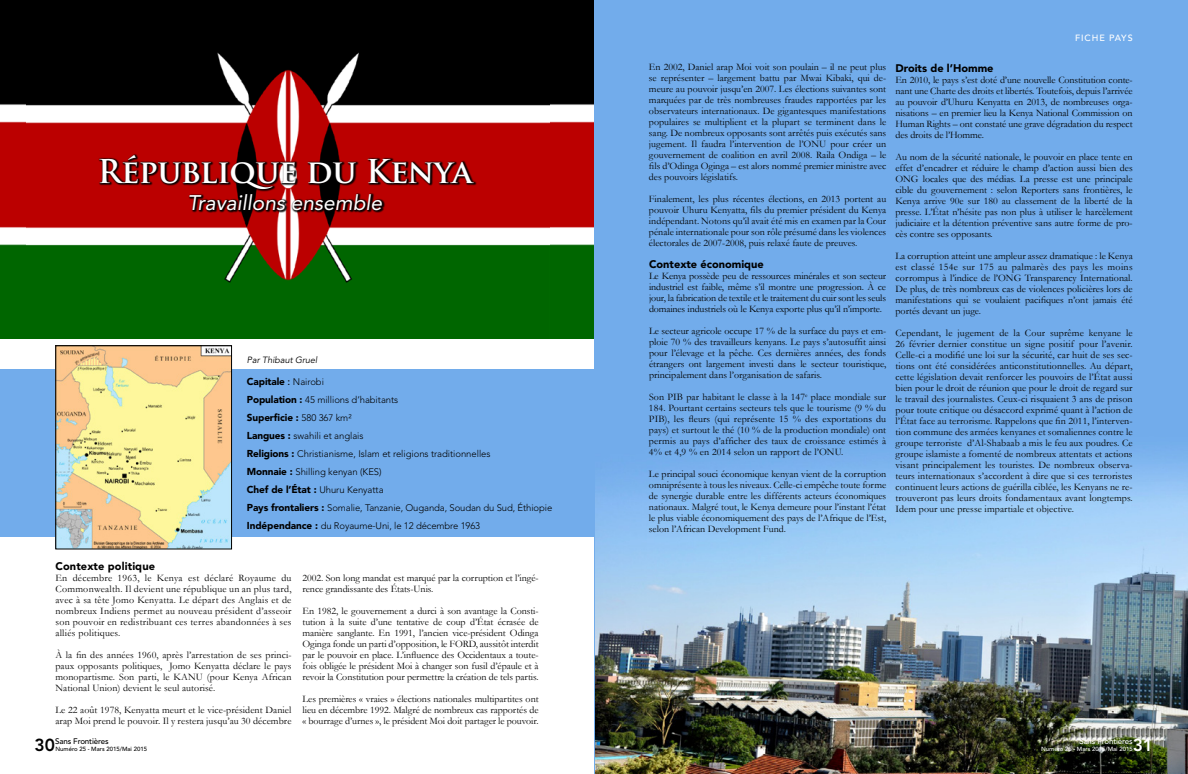
<style>
.page{position:relative;width:1188px;height:774px;background:#fff}
.page>*{position:absolute;margin:0;border:0;box-sizing:border-box;transform-origin:0 0}
.t1{font:700 32px "Trajan Pro";letter-spacing:-.02em;color:#fff}
.t2{font:italic 21px "Avenir LT Std";color:#fff}
.t3{font:800 17.3px "Avenir LT Std";color:#000}
.t4{font:800 17.3px "Avenir LT Std";color:#fff}
.t5{font:900 11px "Avenir LT Std";color:#000}
.t6{font:10px/11px "Garamond";color:#000101;text-align:justify}
.t7{font:900 10px "Avenir LT Std";letter-spacing:-.01em;color:#000}
.t8{font:300 9.5px/18px "Avenir LT Std";letter-spacing:-.005em;color:#000}
.t9{font:italic 9px "Avenir LT Std";color:#000}
.t10{font:500 9px "Avenir LT Std";letter-spacing:.1em;color:#fff}
.t11{font:500 8px "Avenir LT Std";letter-spacing:-.02em;color:#fff}
.t12{font:500 8px "Avenir LT Std";letter-spacing:-.02em;color:#000}
.t13{font:500 6px "Avenir LT Std";color:#fff}
.t14{font:500 6px "Avenir LT Std";color:#000}
.s1{font-weight:500}
.s2{font-weight:300;font-size:9.5px}
.s3{font-weight:900;font-size:10px}
</style>
<div class="page">
<div style="left:594px;top:0;width:594px;height:774px;background:#72aceb"></div>
<img style="left:596px;top:455px;width:592px;height:319px">
<img style="left:0;top:0;width:594px;height:338px">
<div style="left:0;top:369px;width:594px;height:168px;background:#72aceb"></div>
<img style="left:27px;top:0;width:522px;height:338px">
<img style="left:57px;top:347px;width:173px;height:201px">
<div style="left:55px;top:345px;width:177px;height:205px;border:1px solid #000"></div>
<div style="left:98px;top:153px;width:379px;height:60px;background:#000;opacity:.92"></div>
<h1 class="t1" style="left:97px;top:151px;width:376px">République du Kenya</h1>
<h2 class="t2" style="left:187px;top:190px;width:196px">Travaillons ensemble</h2>
<p class="t9" style="left:247px;top:355px;width:72px">Par Thibaut Gruel</p>
<p class="t7" style="left:247px;top:375px;width:79px">Capitale <span class="s1">:</span> <span class="s2">Nairobi</span></p>
<p class="t8" style="left:247px;top:390px;width:153px"><span class="s3">Population :</span> 45 millions d’habitants</p>
<p class="t7" style="left:247px;top:411px;width:106px">Superficie : <span class="s2">580 367 km²</span></p>
<p class="t8" style="left:247px;top:426px;width:245px"><span class="s3">Langues :</span> swahili et anglais<br><span class="s3">Religions :</span> Christianisme, Islam et religions traditionnelles<br><span class="s3">Monnaie :</span> Shilling kenyan (KES)</p>
<p class="t7" style="left:247px;top:483px;width:138px">Chef de l’État : <span class="s2">Uhuru Kenyatta</span></p>
<p class="t8" style="left:247px;top:498px;width:307px"><span class="s3">Pays frontaliers :</span> Somalie, Tanzanie, Ouganda, Soudan du Sud, Éthiopie<br><span class="s3">Indépendance :</span> du Royaume-Uni, le 12 décembre 1963</p>
<p class="t5" style="left:55px;top:560px;width:101px">Contexte politique</p>
<p class="t6" style="left:55px;top:572px;width:238px">En décembre 1963, le Kenya est déclaré Royaume du Commonwealth. Il devient une république un an plus tard, avec à sa tête Jomo Kenyatta. Le départ des Anglais et de nombreux Indiens permet au nouveau président d’asseoir son pouvoir en redistribuant ces terres abandonnées à ses alliés politiques.</p>
<p class="t6" style="left:55px;top:649px;width:238px">À la fin des années 1960, après l’arrestation de ses princi&shy;paux opposants politiques, Jomo Kenyatta déclare le pays monopartisme. Son parti, le KANU (pour Kenya African National Union) devient le seul autorisé.</p>
<p class="t6" style="left:55px;top:704px;width:238px">Le 22 août 1978, Kenyatta meurt et le vice-président Daniel arap Moi prend le pouvoir. Il y restera jusqu’au 30 décembre</p>
<p class="t6" style="left:303px;top:572px;width:238px">2002. Son long mandat est marqué par la corruption et l’ingé&shy;rence grandissante des États-Unis.</p>
<p class="t6" style="left:303px;top:605px;width:238px">En 1982, le gouvernement a durci à son avantage la Consti&shy;tution à la suite d’une tentative de coup d’État écrasée de manière sanglante. En 1991, l’ancien vice-président Odinga Oginga fonde un parti d’opposition, le FORD, aussitôt interdit par le pouvoir en place. L’influence des Occidentaux a toute&shy;fois obligée le président Moi à changer son fusil d’épaule et à revoir la Constitution pour permettre la création de tels partis.</p>
<p class="t6" style="left:303px;top:693px;width:238px">Les premières « vraies » élections nationales multipartites ont lieu en décembre 1992. Malgré de nombreux cas rapportés de « bourrage d’urnes », le président Moi doit partager le pouvoir.</p>
<p class="t6" style="left:649px;top:61px;width:239px">En 2002, Daniel arap Moi voit son poulain – il ne peut plus se représenter – largement battu par Mwai Kibaki, qui de&shy;meure au pouvoir jusqu’en 2007. Les élections suivantes sont marquées par de très nombreuses fraudes rapportées par les observateurs internationaux. De gigantesques manifestations populaires se multiplient et la plupart se terminent dans le sang. De nombreux opposants sont arrêtés puis exécutés sans jugement. Il faudra l’intervention de l’ONU pour créer un gouvernement de coalition en avril 2008. Raila Ondiga – le fils d’Odinga Oginga – est alors nommé premier ministre avec des pouvoirs législatifs.</p>
<p class="t6" style="left:649px;top:193px;width:239px">Finalement, les plus récentes élections, en 2013 portent au pouvoir Uhuru Kenyatta, fils du premier président du Kenya indépendant. Notons qu’il avait été mis en examen par la Cour pénale internationale pour son rôle présumé dans les violences électorales de 2007-2008, puis relaxé faute de preuves.</p>
<p class="t5" style="left:649px;top:258px;width:116px">Contexte économique</p>
<p class="t6" style="left:649px;top:270px;width:239px">Le Kenya possède peu de ressources minérales et son secteur industriel est faible, même s’il montre une progression. À ce jour, la fabrication de textile et le traitement du cuir sont les seuls domaines industriels où le Kenya exporte plus qu’il n’importe.</p>
<p class="t6" style="left:649px;top:325px;width:239px">Le secteur agricole occupe 17 % de la surface du pays et em&shy;ploie 70 % des travailleurs kenyans. Le pays s’autosuffit ainsi pour l’élevage et la pêche. Ces dernières années, des fonds étrangers ont largement investi dans le secteur touristique, principalement dans l’organisation de safaris.</p>
<p class="t6" style="left:649px;top:391px;width:239px">Son PIB par habitant le classe à la 147<sup>e</sup> place mondiale sur 184. Pourtant certains secteurs tels que le tourisme (9 % du PIB), les fleurs (qui représente 15 % des exportations du pays) et surtout le thé (10 % de la production mondiale) ont permis au pays d’afficher des taux de croissance estimés à 4% et 4,9 % en 2014 selon un rapport de l’ONU.</p>
<p class="t6" style="left:649px;top:468px;width:239px">Le principal souci économique kenyan vient de la corruption omniprésente à tous les niveaux. Celle-ci empêche toute forme de synergie durable entre les différents acteurs économiques nationaux. Malgré tout, le Kenya demeure pour l’instant l’état le plus viable économiquement des pays de l’Afrique de l’Est, selon l’African Development Fund.</p>
<p class="t10" style="left:1075px;top:33px;width:59px">FICHE PAYS</p>
<p class="t5" style="left:895px;top:62px;width:100px">Droits de l’Homme</p>
<p class="t6" style="left:895px;top:74px;width:239px">En 2010, le pays s’est doté d’une nouvelle Constitution conte&shy;nant une Charte des droits et libertés. Toutefois, depuis l’arrivée au pouvoir d’Uhuru Kenyatta en 2013, de nombreuses orga&shy;nisations – en premier lieu la Kenya National Commission on Human Rights – ont constaté une grave dégradation du respect des droits de l’Homme.</p>
<p class="t6" style="left:895px;top:151px;width:239px">Au nom de la sécurité nationale, le pouvoir en place tente en effet d’encadrer et réduire le champ d’action aussi bien des ONG locales que des médias. La presse est une principale cible du gouvernement : selon Reporters sans frontières, le Kenya arrive 90e sur 180 au classement de la liberté de la presse. L’État n’hésite pas non plus à utiliser le harcèlement judiciaire et la détention préventive sans autre forme de pro&shy;cès contre ses opposants.</p>
<p class="t6" style="left:895px;top:250px;width:239px">La corruption atteint une ampleur assez dramatique : le Kenya est classé 154e sur 175 au palmarès des pays les moins corrompus à l’indice de l’ONG Transparency International.<br>De plus, de très nombreux cas de violences policières lors de manifestations qui se voulaient pacifiques n’ont jamais été portés devant un juge.</p>
<p class="t6" style="left:895px;top:327px;width:239px">Cependant, le jugement de la Cour suprême kenyane le 26 février dernier constitue un signe positif pour l’avenir.<br>Celle-ci a modifié une loi sur la sécurité, car huit de ses sec&shy;tions ont été considérées anticonstitutionnelles. Au départ, cette législation devait renforcer les pouvoirs de l’État aussi bien pour le droit de réunion que pour le droit de regard sur le travail des journalistes. Ceux-ci risquaient 3 ans de prison pour toute critique ou désaccord exprimé quant à l’action de l’État face au terrorisme. Rappelons que fin 2011, l’interven&shy;tion commune des armées kenyanes et somaliennes contre le groupe terroriste d’Al-Shabaab a mis le feu aux poudres. Ce groupe islamiste a fomenté de nombreux attentats et actions visant principalement les touristes. De nombreux observa&shy;teurs internationaux s’accordent à dire que si ces terroristes continuent leurs actions de guérilla ciblée, les Kenyans ne re&shy;trouveront pas leurs droits fondamentaux avant longtemps.<br>Idem pour une presse impartiale et objective.</p>
<p class="t12" style="left:55px;top:737px;width:55px">Sans Frontières</p>
<p class="t14" style="left:55px;top:745px;width:93px">Numéro 25 - Mars 2015/Mai 2015</p>
<h3 class="t4" style="left:1133px;top:735px;width:22px">31</h3>
<p class="t11" style="left:1079px;top:737px;width:55px">Sans Frontières</p>
<p class="t13" style="left:1041px;top:746px;width:93px">Numéro 25 - Mars 2015/Mai 2015</p>
<h3 class="t3" style="left:35px;top:735px;width:22px">30</h3>
</div>
